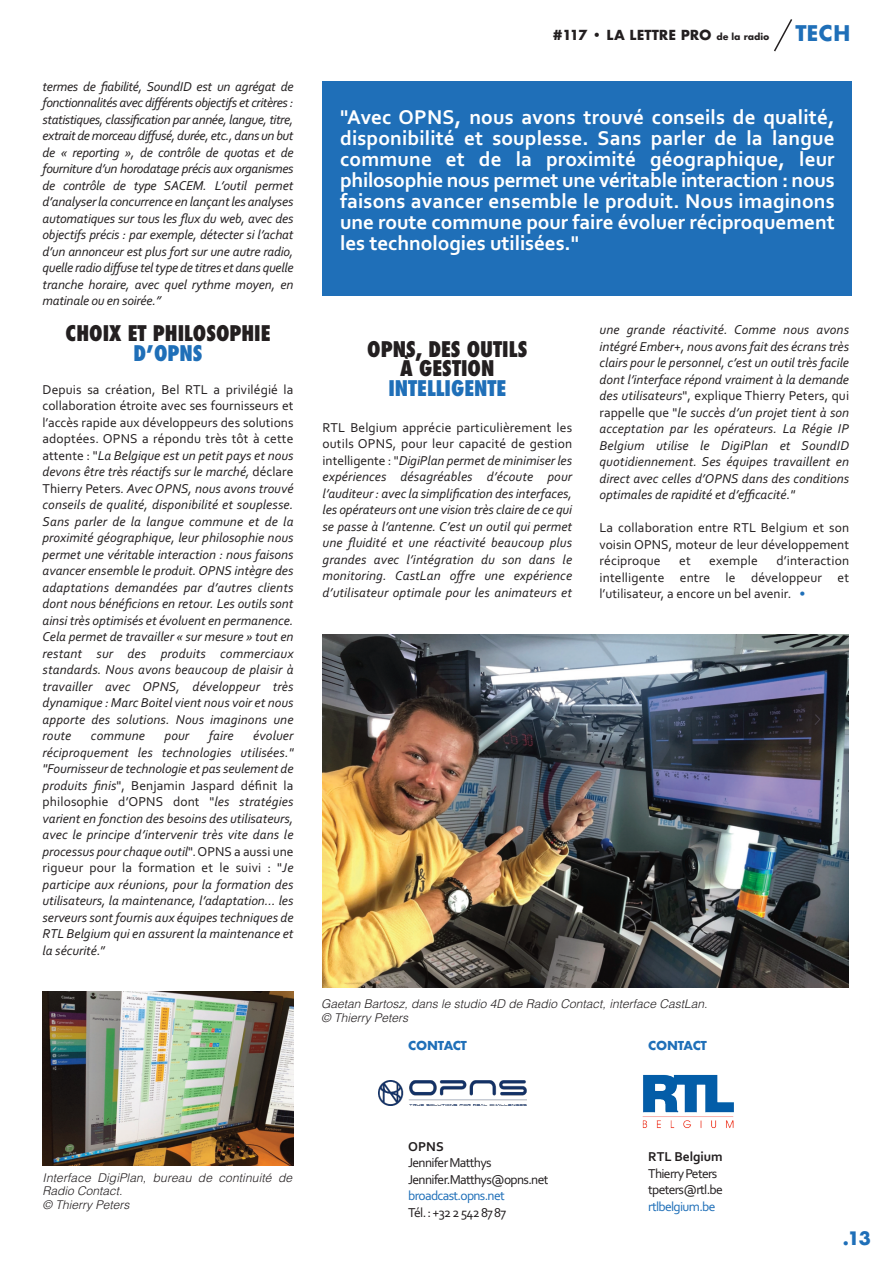
<style>
.page{position:relative;width:893px;height:1263px;background:#fff}
.page>*{position:absolute;margin:0;border:0;box-sizing:border-box;transform-origin:0 0}
.t1{font:700 21px/21px "Corbel";color:#fff;text-align:justify}
.t2{font:800 condensed 21px/19.5px "Futura";color:#231f20;text-align:center}
.t3{font:800 condensed 21px "Futura";color:#1f6fb8}
.t4{font:700 21px "Futura";color:#1f6fb8}
.t5{font:700 18px "Futura";color:#1f6fb8}
.t6{font:italic 13.5px/16.5px "Corbel";color:#231f20;text-align:justify}
.t7{font:13.5px/16.5px "Corbel";color:#231f20;text-align:justify}
.t8{font:13.5px/16.5px "Corbel";letter-spacing:-.05em;color:#231f20}
.t9{font:13.5px "Corbel";letter-spacing:-.05em;color:#1f6fb8}
.t10{font:700 13.5px "Futura";color:#231f20}
.t11{font:700 13.5px "Corbel";color:#231f20}
.t12{font:italic 300 12px/13.5px "Helvetica";color:#231f20}
.t13{font:700 12px "Futura";letter-spacing:-.015em;color:#1f6fb8}
.s1{font-style:normal}
.s2{font-size:9px}
.s3{color:#1f6fb8}
</style>
<div class="page">
<svg style="left:774px;top:19px;width:19px;height:33px"></svg>
<div style="left:322px;top:81px;width:530px;height:215px;background:#1f6fb8"></div>
<img style="left:42px;top:991px;width:252px;height:174px">
<img style="left:323px;top:635px;width:525px;height:352px">
<img style="left:378px;top:1080px;width:148px;height:25px">
<img style="left:642px;top:1074px;width:92px;height:55px">
<p class="t6" style="left:43px;top:78px;width:252px">termes de fiabilité, SoundID est un agrégat de fonctionnalités avec différents objectifs et critères : statistiques, classification par année, langue, titre, extrait de morceau diffusé, durée, etc., dans un but de « reporting », de contrôle de quotas et de fourniture d’un horodatage précis aux organismes de contrôle de type SACEM. L’outil permet d’analyser la concurrence en lançant les analyses automatiques sur tous les flux du web, avec des objectifs précis : par exemple, détecter si l’achat d’un annonceur est plus fort sur une autre radio, quelle radio diffuse teltype de titres et dans quelle tranche horaire, avec quel rythme moyen, en matinale ou en soirée.”</p>
<h1 class="t2" style="left:65px;top:324px;width:207px">CHOIX ET PHILOSOPHIE</h1>
<h1 class="t3" style="left:134px;top:341px;width:70px">D’OPNS</h1>
<p class="t6" style="left:43px;top:381px;width:252px"><span class="s1">Depuis sa création, Bel RTL a privilégié la collaboration étroite avec ses fournisseurs et l’accès rapide aux développeurs des solutions adoptées. OPNS a répondu très tôt à cette attente : "</span>La Belgique est un petit pays et nous devons être très réactifs sur le marché, <span class="s1">déclare Thierry Peters</span>. Avec OPNS, nous avons trouvé conseils de qualité, disponibilité et souplesse.<br>Sans parler de la langue commune et de la proximité géographique, leur philosophie nous permet une véritable interaction : nous faisons avancer ensemble le produit.OPNS intègre des adaptations demandées par d’autres clients dont nous bénéficions en retour. Les outils sont ainsi très optimisés et évoluent en permanence.<br>Cela permet de travailler « sur mesure » tout en restant sur des produits commerciaux standards. Nous avons beaucoup de plaisir à travailler avec OPNS, développeur très dynamique : Marc Boitel vient nous voir et nous apporte des solutions. Nous imaginons une route</p>
<p class="t6" style="left:43px;top:727px;width:252px;text-indent:211px">évoluer réciproquement les technologies utilisées." "Fournisseur de technologie et pas seulement de produits finis<span class="s1">", Benjamin Jaspard définit la philosophie d’OPNS dont "</span>les stratégies varient en fonction des besoins des utilisateurs, avec le principe d’intervenir très vite dans le processus pour chaque outil<span class="s1">".OPNS a aussi une rigueur pour la formation et le suivi : "</span>Je participe aux réunions, pour la formation des utilisateurs, la maintenance, l’adaptation… les serveurs sont fournis aux équipes techniques de RTL Belgium qui en assurent la maintenance et la sécurité.<span class="s1">”</span></p>
<p class="t6" style="left:91px;top:727px;width:56px">commune</p>
<p class="t6" style="left:164px;top:727px;width:26px">pour</p>
<p class="t6" style="left:209px;top:727px;width:26px">faire</p>
<p class="t10" style="left:553px;top:25px;width:218px">#117 • LA LETTRE PRO <span class="s2">de la radio</span></p>
<h1 class="t4" style="left:795px;top:18px;width:57px">TECH</h1>
<p class="t1" style="left:340px;top:106px;width:496px">"Avec OPNS, nous avons trouvé conseils de qualité, disponibilité et souplesse. Sans parler de la langue commune et de la proximité géographique, leur philosophie nous permet une véritable interaction : nous faisons avancer ensemble le produit. Nous imaginons une route commune pour faire évoluer réciproquement les technologies utilisées."</p>
<h1 class="t2" style="left:367px;top:339px;width:162px">OPNS, DES OUTILS<br>À GESTION</h1>
<h1 class="t3" style="left:388px;top:376px;width:119px">INTELLIGENTE</h1>
<p class="t6" style="left:322px;top:419px;width:251px"><span class="s1">RTL Belgium apprécie particulièrement les outils OPNS, pour leur capacité de gestion intelligente : "</span>DigiPlan permet de minimiser les expériences désagréables d’écoute pour l’auditeur : avec la simplification des interfaces, les opérateurs ont une vision très claire de ce qui se passe à l’antenne. C’est un outil qui permet une fluidité et une réactivité beaucoup plus grandes avec l’intégration du son dans le monitoring. CastLan offre une expérience d’utilisateur optimale pour les animateurs et</p>
<p class="t6" style="left:599px;top:321px;width:251px">une grande réactivité. Comme nous avons intégré Ember+, nous avonsfait des écrans très clairs pour le personnel, c’est un outil trèsfacile dont l’interface répond vraiment à la demande des utilisateurs<span class="s1">", explique Thierry Peters, qui rappelle que "</span>le succès d’un projet tient à son acceptation par les opérateurs. La Régie IP Belgium utilise le DigiPlan et SoundID quotidiennement. Ses équipes travaillent en direct avec celles d’OPNS dans des conditions optimales de rapidité et d’efficacité."</p>
<p class="t7" style="left:599px;top:519px;width:251px">La collaboration entre RTL Belgium et son voisin OPNS, moteur de leur développement réciproque</p>
<p class="t7" style="left:599px;top:552px;width:251px;text-indent:177px">d’interaction intelligente entre le développeur et l’utilisateur, a encore un bel avenir. <span class="s3">•</span></p>
<p class="t7" style="left:679px;top:552px;width:13px">et</p>
<p class="t7" style="left:709px;top:552px;width:50px">exemple</p>
<p class="t12" style="left:321px;top:996px;width:388px">Gaetan Bartosz, dans le studio 4D de Radio Contact, interface CastLan. © Thierry Peters</p>
<p class="t13" style="left:408px;top:1037px;width:60px">CONTACT</p>
<p class="t13" style="left:648px;top:1037px;width:60px">CONTACT</p>
<p class="t12" style="left:43px;top:1170px;width:251px">Interface DigiPlan, bureau de continuité de<br>Radio Contact.<br>© Thierry Peters</p>
<p class="t11" style="left:408px;top:1138px;width:37px">OPNS</p>
<p class="t8" style="left:408px;top:1154px;width:142px">JenniferMatthys<br>Jennifer.Matthys@opns.net</p>
<p class="t9" style="left:408px;top:1187px;width:98px">broadcast.opns.net</p>
<p class="t8" style="left:408px;top:1204px;width:99px">Tél.:+3225428787</p>
<p class="t11" style="left:648px;top:1148px;width:76px">RTL Belgium</p>
<p class="t8" style="left:648px;top:1165px;width:76px">ThierryPeters tpeters@rtl.be</p>
<p class="t9" style="left:648px;top:1198px;width:69px">rtlbelgium.be</p>
<h2 class="t5" style="left:843px;top:1225px;width:30px">.13</h2>
</div>
